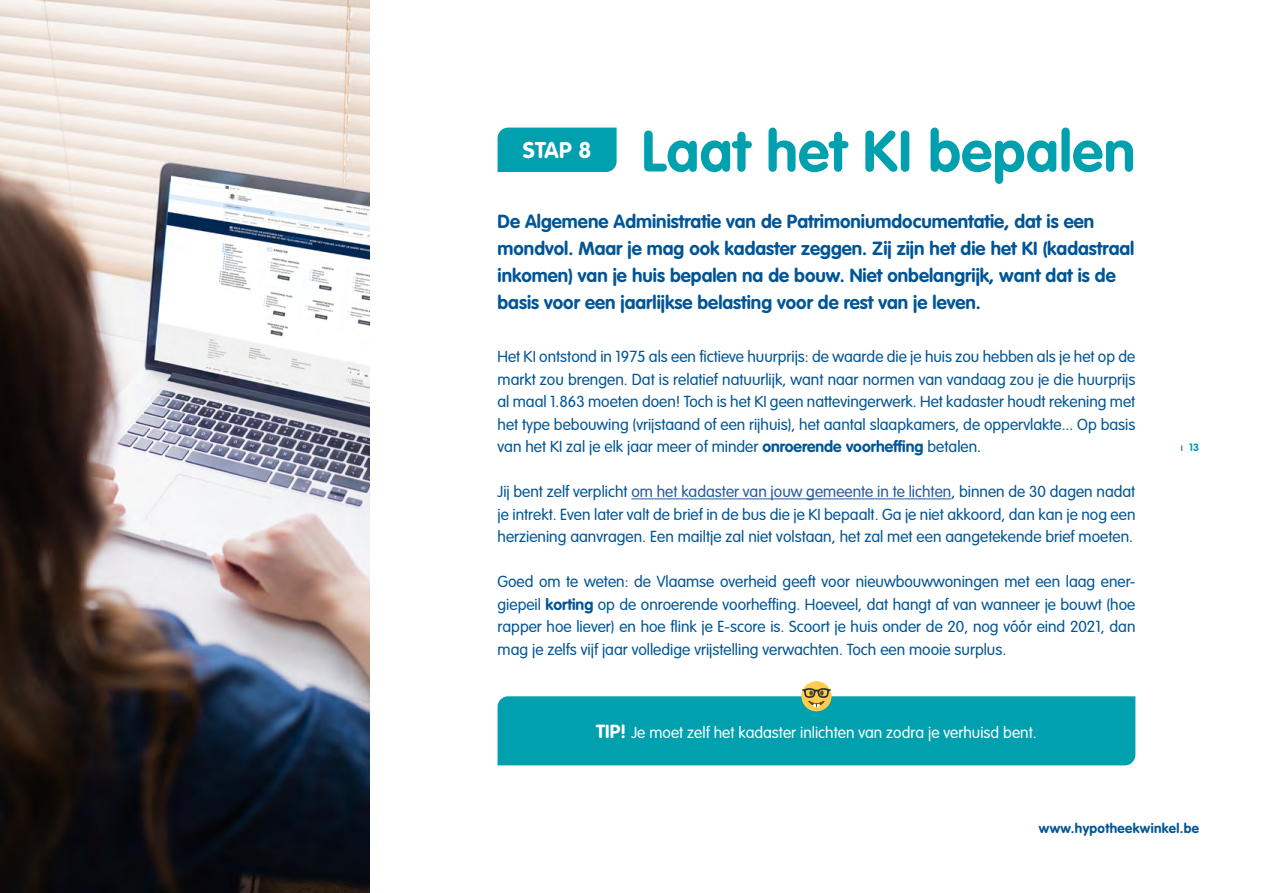
<style>
.page{position:relative;width:1263px;height:893px;background:#fff}
.page>*{position:absolute;margin:0;border:0;box-sizing:border-box;transform-origin:0 0}
.t1{font:700 57px "VAG Rounded Std";letter-spacing:.01em;color:#00a0af}
.t2{font:700 22.5px "VAG Rounded Std";color:#fff}
.t3{font:700 18.75px/27px "VAG Rounded Std";color:#005596}
.t4{font:300 15.75px/22.5px "VAG Rounded Std";color:#005596;text-align:justify}
.t5{font:300 15.75px "VAG Rounded Std";color:#fff}
.t6{font:700 13.5px "VAG Rounded Std";letter-spacing:.025em;color:#005596}
.t7{font:700 10.5px "VAG Rounded Std";color:#00a0af}
.s1{font-weight:700}
.s2{color:#275b9b}
.s3{font-weight:700;font-size:18.75px}
.s4{font-weight:300;color:#005596}
</style>
<div class="page">
<hr style="left:631px;top:498px;width:320px;height:1px;background:#275b9b">
<div style="left:497px;top:128px;width:120px;height:44px;background:#00a0af"></div>
<img style="left:0;top:0;width:370px;height:893px">
<svg style="left:801px;top:681px;width:30px;height:30px"></svg>
<svg style="left:497px;top:687px;width:638px;height:78px;background:#20abb7"></svg>
<h1 class="t1" style="left:642px;top:118px;width:495px">Laat het KI bepalen</h1>
<p class="t3" style="left:497px;top:208px;width:638px">De Algemene Administratie van de Patrimoniumdocumentatie, dat is een mondvol. Maar je mag ook kadaster zeggen. Zij zijn het die het KI (kadastraal inkomen) van je huis bepalen na de bouw. Niet onbelangrijk, want dat is de basis voor een jaarlijkse belasting voor de rest van je leven.</p>
<h2 class="t2" style="left:523px;top:137px;width:70px">STAP 8</h2>
<p class="t4" style="left:497px;top:346px;width:639px">Het KI ontstond in 1975 als een fictieve huurprijs: de waarde die je huis zou hebben als je het op de markt zou brengen. Dat is relatief natuurlijk, want naar normen van vandaag zou je die huurprijs al maal 1.863 moeten doen! Toch is het KI geen nattevingerwerk. Het kadaster houdt rekening met het type bebouwing (vrijstaand of een rijhuis), het aantal slaapkamers, de oppervlakte... Op basis van het KI zal je elk jaar meer of minder <span class="s1">onroerende voorheffing</span> betalen.</p>
<p class="t4" style="left:497px;top:481px;width:639px">Jij bent zelf verplicht <span class="s2">om het kadaster van jouw gemeente in te lichten</span>, binnen de 30 dagen nadat je intrekt. Even later valt de brief in de bus die je KI bepaalt. Ga je niet akkoord, dan kan je nog een herziening aanvragen. Een mailtje zal niet volstaan, het zal met een aangetekende brief moeten.</p>
<p class="t4" style="left:497px;top:571px;width:639px">Goed om te weten: de Vlaamse overheid geeft voor nieuwbouwwoningen met een laag ener&shy;giepeil <span class="s1">korting</span> op de onroerende voorheffing. Hoeveel, dat hangt af van wanneer je bouwt (hoe rapper hoe liever) en hoe flink je E-score is. Scoort je huis onder de 20, nog vóór eind 2021, dan mag je zelfs vijf jaar volledige vrijstelling verwachten. Toch een mooie surplus.</p>
<p class="t5" style="left:596px;top:724px;width:442px"><span class="s3">TIP!</span> Je moet zelf het kadaster inlichten van zodra je verhuisd bent.</p>
<p class="t7" style="left:1181px;top:441px;width:20px"><span class="s4">ı</span> 13</p>
<p class="t6" style="left:1039px;top:821px;width:162px">www.hypotheekwinkel.be</p>
</div>
